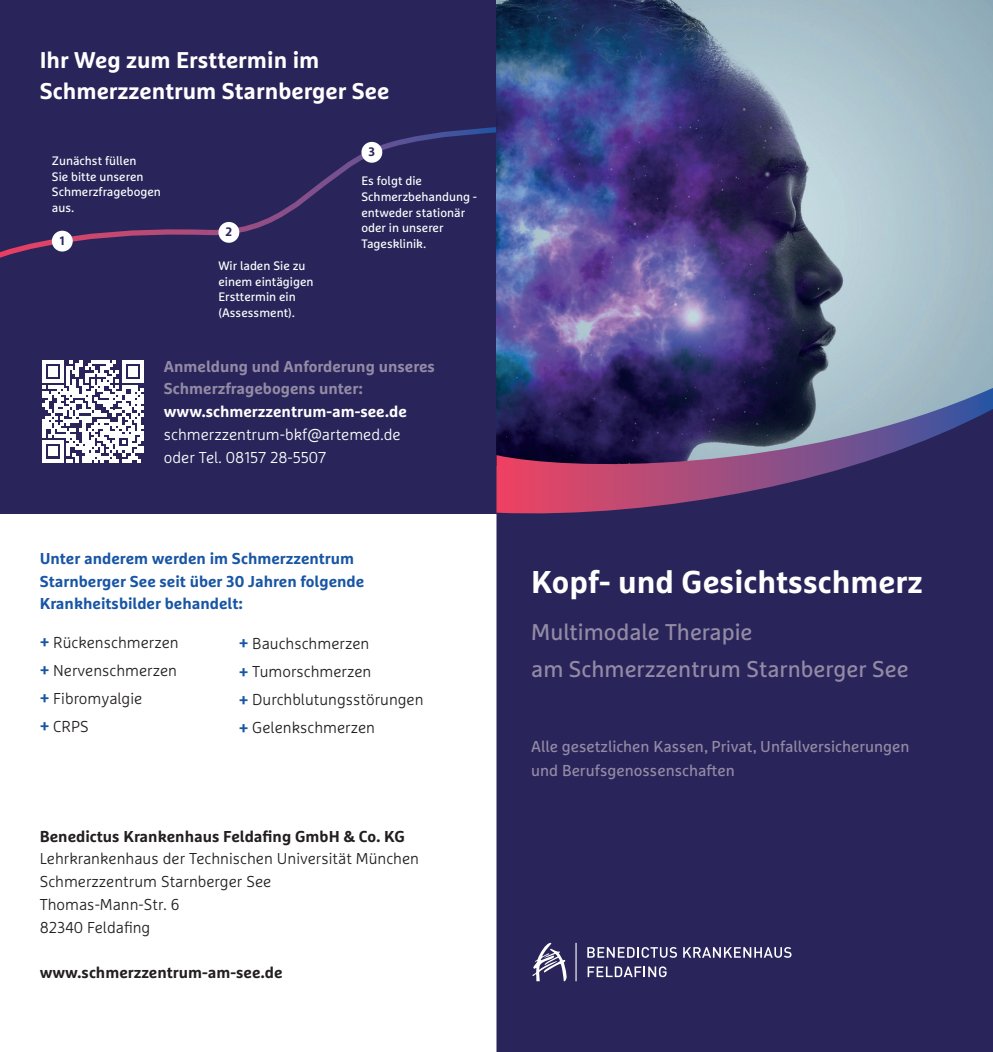
<style>
.page{position:relative;width:993px;height:1052px;background:#fff}
.page>*{position:absolute;margin:0;border:0;box-sizing:border-box;transform-origin:0 0}
.Titelseite_weiß_bold{font:700 31.5px "Marselis Pro";color:#fff}
.t1{font:700 22.75px "Marselis Pro";color:#fff}
.Titelseite_Subtitle{font:22.75px "Marselis Pro";color:#938ba5}
.t2{font:300 15.75px "Marselis Pro";color:#231f20}
.t3{font:700 15.75px/22.8px "Marselis Pro";color:#1855a5}
.Titelseite_weiß_bold-2{font:15.75px/24.5px "Marselis Pro";color:#938ba5}
.t4{font:700 15.75px "Marselis Pro";color:#231f20}
.t5{font:700 15.75px "Marselis Pro";color:#938ba5}
.t6{font:300 15.75px "Marselis Pro";color:#fff}
.t7{font:700 15.75px "Marselis Pro";color:#fff}
.t8{font:12.25px/15.8px "Marselis Pro";color:#fff}
.t9{font:700 12.25px "Marselis Pro";color:#29255a}
.s1{font-weight:700;color:#1855a5}
</style>
<div class="page">
<div style="left:0;top:0;width:496px;height:513px;background:#29255a"></div>
<svg style="left:0;top:127px;width:496px;height:131px"></svg>
<div style="left:218px;top:222px;width:21px;height:21px;background:#fff;border-radius:50%"></div>
<div style="left:361px;top:142px;width:21px;height:21px;background:#fff;border-radius:50%"></div>
<div style="left:52px;top:231px;width:21px;height:20px;background:#fff;border-radius:50%"></div>
<img style="left:496px;top:0;width:496px;height:386px">
<div style="left:496px;top:386px;width:496px;height:666px;background:#29255a"></div>
<svg style="left:496px;top:388px;width:496px;height:131px;background:#553c69"></svg>
<hr style="left:575px;top:943px;width:1px;height:38px;background:#fff">
<svg style="left:587px;top:947px;width:89px;height:11px"></svg>
<svg style="left:683px;top:947px;width:108px;height:11px"></svg>
<svg style="left:587px;top:966px;width:79px;height:11px"></svg>
<svg style="left:532px;top:943px;width:34px;height:38px"></svg>
<svg style="left:42px;top:361px;width:101px;height:101px"></svg>
<p class="t1" style="left:40px;top:45px;width:281px">Ihr Weg zum Ersttermin im</p>
<p class="t1" style="left:40px;top:77px;width:351px">Schmerzzentrum Starnberger See</p>
<p class="t8" style="left:52px;top:152px;width:86px">Zunächst füllen</p>
<p class="t8" style="left:52px;top:168px;width:93px">Sie bitte unseren</p>
<p class="t8" style="left:52px;top:184px;width:110px">Schmerzfragebogen</p>
<p class="t8" style="left:52px;top:200px;width:24px">aus.</p>
<p class="t9" style="left:60px;top:233px;width:6px">1</p>
<p class="t9" style="left:225px;top:224px;width:8px">2</p>
<p class="t8" style="left:218px;top:257px;width:88px">Wir laden Sie zu</p>
<p class="t8" style="left:218px;top:273px;width:96px">einem eintägigen</p>
<p class="t8" style="left:218px;top:289px;width:79px">Ersttermin ein</p>
<p class="t8" style="left:218px;top:305px;width:78px">(Assessment).</p>
<p class="t9" style="left:368px;top:144px;width:8px">3</p>
<p class="t8" style="left:361px;top:173px;width:117px">Es folgt die<br>Schmerzbehandung - entweder stationär oder in unserer<br>Tagesklinik.</p>
<p class="t5" style="left:164px;top:356px;width:272px">Anmeldung und Anforderung unseres</p>
<p class="t5" style="left:164px;top:379px;width:200px">Schmerzfragebogens unter:</p>
<p class="t7" style="left:164px;top:402px;width:244px">www.schmerzzentrum-am-see.de</p>
<p class="t6" style="left:164px;top:425px;width:238px">schmerzzentrum-bkf@artemed.de</p>
<p class="t6" style="left:164px;top:447px;width:164px">oder Tel. 08157 28-5507</p>
<p class="t3" style="left:40px;top:546px;width:326px">Unter anderem werden im Schmerzzentrum<br>Starnberger See seit über 30 Jahren folgende<br>Krankheitsbilder behandelt:</p>
<p class="t2" style="left:40px;top:633px;width:140px"><span class="s1">+</span> Rückenschmerzen</p>
<p class="t2" style="left:40px;top:661px;width:139px"><span class="s1">+</span> Nervenschmerzen</p>
<p class="t2" style="left:40px;top:689px;width:104px"><span class="s1">+</span> Fibromyalgie</p>
<p class="t2" style="left:40px;top:717px;width:51px"><span class="s1">+</span> CRPS</p>
<p class="t2" style="left:239px;top:634px;width:132px"><span class="s1">+</span> Bauchschmerzen</p>
<p class="t2" style="left:239px;top:662px;width:134px"><span class="s1">+</span> Tumorschmerzen</p>
<p class="t2" style="left:239px;top:690px;width:186px"><span class="s1">+</span> Durchblutungsstörungen</p>
<p class="t2" style="left:239px;top:718px;width:138px"><span class="s1">+</span> Gelenkschmerzen</p>
<p class="t4" style="left:40px;top:826px;width:367px">Benedictus Krankenhaus Feldafing GmbH &amp; Co. KG</p>
<p class="t2" style="left:40px;top:849px;width:380px">Lehrkrankenhaus der Technischen Universität München</p>
<p class="t2" style="left:40px;top:872px;width:233px">Schmerzzentrum Starnberger See</p>
<p class="t2" style="left:40px;top:895px;width:141px">Thomas-Mann-Str. 6</p>
<p class="t2" style="left:40px;top:917px;width:112px">82340 Feldafing</p>
<p class="t4" style="left:40px;top:963px;width:244px">www.schmerzzentrum-am-see.de</p>
<p class="Titelseite_weiß_bold" style="left:531px;top:562px;width:393px">Kopf- und Gesichtsschmerz</p>
<p class="Titelseite_Subtitle" style="left:531px;top:618px;width:223px">Multimodale Therapie</p>
<p class="Titelseite_Subtitle" style="left:531px;top:655px;width:379px">am Schmerzzentrum Starnberger See</p>
<p class="Titelseite_weiß_bold-2" style="left:531px;top:733px;width:379px">Alle gesetzlichen Kassen, Privat, Unfallversicherungen und Berufsgenossenschaften</p>
</div>
